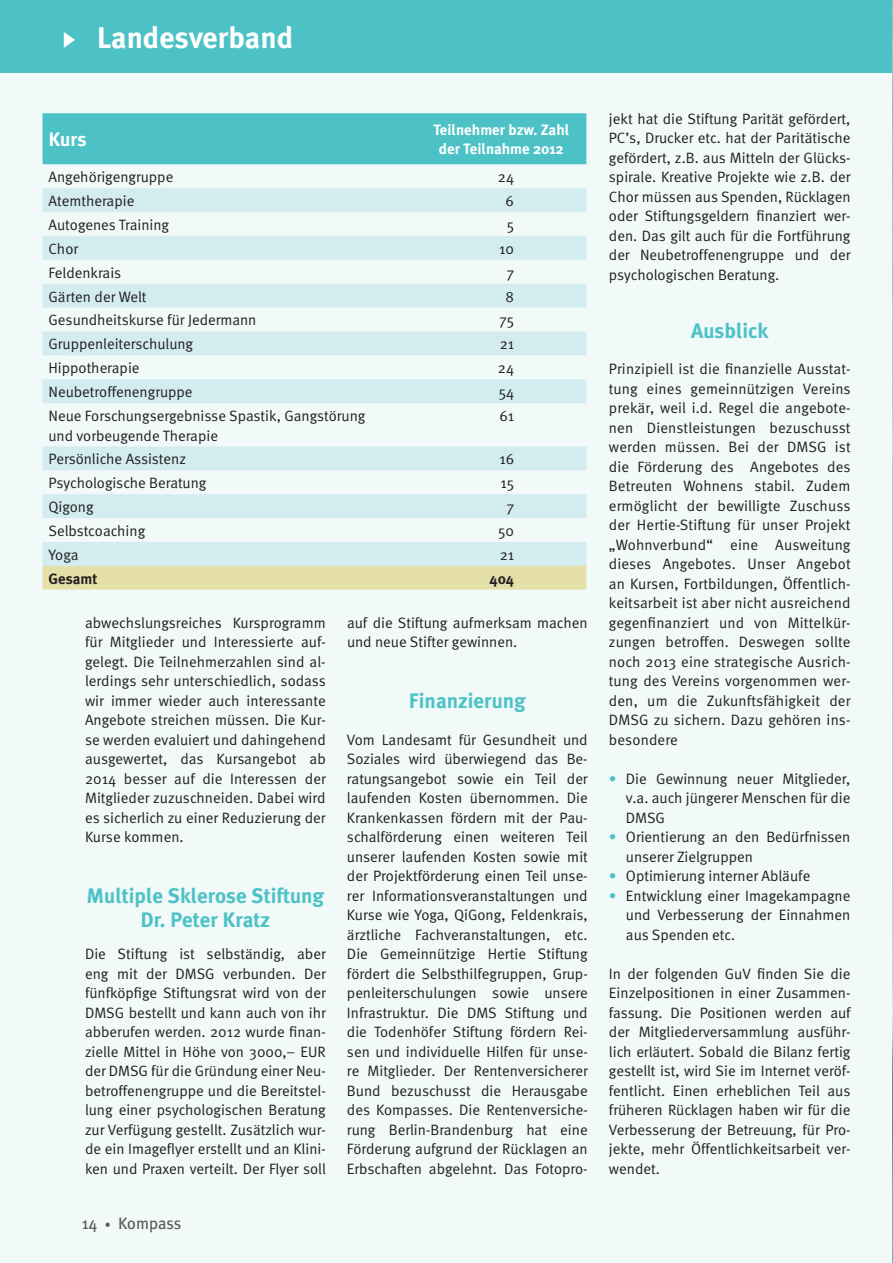
<style>
.page{position:relative;width:893px;height:1263px;background:#f1f9f9}
.page>*{position:absolute;margin:0;border:0;box-sizing:border-box;transform-origin:0 0}
.t1{font:700 30px "Meta Plus";color:#fff}
.t2{font:700 21px/24px "Meta Plus";color:#4dc2c6;text-align:center}
.t3{font:700 19.5px "Meta Plus";color:#fff}
.t4{font:16.5px "Meta Plus";color:#57585a}
.t5{font:15px/19.5px "Meta Normal";color:#231f20;text-align:justify}
.t6{font:700 15px/19.5px "Meta Plus";color:#fff;text-align:center}
.t7{font:700 15px "Meta Plus";color:#231f20}
.s1{font-size:12px}
.s2{color:#4dc2c6}
</style>
<div class="page">
<div style="left:0;top:0;width:893px;height:72px;background:#4dc2c6"></div>
<svg style="left:64px;top:32px;width:11px;height:16px"></svg>
<img style="left:892px;top:0;width:1px;height:1263px">
<div style="left:43px;top:113px;width:543px;height:51px;background:#4dc2c6"></div>
<svg style="left:43px;top:188px;width:543px;height:378px"></svg>
<div style="left:43px;top:566px;width:543px;height:23px;background:#e5dfa8"></div>
<h1 class="t1" style="left:97px;top:23px;width:198px">Landesverband</h1>
<h3 class="t3" style="left:49px;top:130px;width:40px">Kurs</h3>
<p class="t6" style="left:433px;top:121px;width:137px">Teilnehmer bzw. Zahl der Teilnahme 2012</p>
<p class="t5" style="left:49px;top:168px;width:126px">Angehörigengruppe</p>
<p class="t5" style="left:498px;top:168px;width:18px">24</p>
<p class="t5" style="left:49px;top:192px;width:87px">Atemtherapie</p>
<p class="t5" style="left:506px;top:192px;width:10px">6</p>
<p class="t5" style="left:49px;top:216px;width:122px">Autogenes Training</p>
<p class="t5" style="left:507px;top:216px;width:9px">5</p>
<p class="t5" style="left:49px;top:240px;width:31px">Chor</p>
<p class="t5" style="left:499px;top:240px;width:16px">10</p>
<p class="t5" style="left:49px;top:264px;width:74px">Feldenkrais</p>
<p class="t5" style="left:507px;top:264px;width:9px">7</p>
<p class="t5" style="left:49px;top:288px;width:100px">Gärten der Welt</p>
<p class="t5" style="left:506px;top:288px;width:10px">8</p>
<p class="t5" style="left:49px;top:312px;width:209px">Gesundheitskurse für Jedermann</p>
<p class="t5" style="left:499px;top:312px;width:16px">75</p>
<p class="t5" style="left:49px;top:335px;width:146px">Gruppenleiterschulung</p>
<p class="t5" style="left:500px;top:335px;width:16px">21</p>
<p class="t5" style="left:49px;top:359px;width:93px">Hippotherapie</p>
<p class="t5" style="left:498px;top:359px;width:18px">24</p>
<p class="t5" style="left:49px;top:383px;width:146px">Neubetroffenengruppe</p>
<p class="t5" style="left:499px;top:383px;width:17px">54</p>
<p class="t5" style="left:49px;top:407px;width:318px">Neue Forschungsergebnisse Spastik, Gangstörung und vorbeugende Therapie</p>
<p class="t5" style="left:499px;top:407px;width:16px">61</p>
<p class="t5" style="left:49px;top:450px;width:139px">Persönliche Assistenz</p>
<p class="t5" style="left:499px;top:450px;width:16px">16</p>
<p class="t5" style="left:49px;top:474px;width:159px">Psychologische Beratung</p>
<p class="t5" style="left:500px;top:474px;width:15px">15</p>
<p class="t5" style="left:49px;top:498px;width:47px">Qigong</p>
<p class="t5" style="left:507px;top:498px;width:9px">7</p>
<p class="t5" style="left:49px;top:522px;width:98px">Selbstcoaching</p>
<p class="t5" style="left:498px;top:522px;width:17px">50</p>
<p class="t5" style="left:49px;top:546px;width:32px">Yoga</p>
<p class="t5" style="left:500px;top:546px;width:16px">21</p>
<p class="t7" style="left:49px;top:571px;width:51px">Gesamt</p>
<p class="t7" style="left:489px;top:571px;width:26px">404</p>
<p class="t5" style="left:347px;top:614px;width:242px">auf die Stiftung aufmerksam machen und neue Stifter gewinnen.</p>
<p class="t5" style="left:85px;top:614px;width:242px">abwechslungsreiches Kursprogramm für Mitglieder und Interessierte auf&shy;gelegt. Die Teilnehmerzahlen sind al&shy;lerdings sehr unterschiedlich, sodass wir immer wieder auch interessante Angebote streichen müssen. Die Kur&shy;se werden evaluiert und dahingehend ausgewertet, das Kursangebot ab 2014 besser auf die Interessen der Mitglieder zuzuschneiden. Dabei wird es sicherlich zu einer Reduzierung der Kurse kommen.</p>
<h2 class="t2" style="left:409px;top:690px;width:118px">Finanzierung</h2>
<p class="t5" style="left:347px;top:731px;width:242px">Vom Landesamt für Gesundheit und Soziales wird überwiegend das Be&shy;ratungsangebot sowie ein Teil der laufenden Kosten übernommen. Die Krankenkassen fördern mit der Pau&shy;schalförderung einen weiteren Teil unserer laufenden Kosten sowie mit der Projektförderung einen Teil unse&shy;rer Informationsveranstaltungen und Kurse wie Yoga, QiGong, Feldenkrais, ärztliche Fachveranstaltungen, etc.<br>Die Gemeinnützige Hertie Stiftung fördert die Selbsthilfegruppen, Grup&shy;penleiterschulungen sowie unsere Infrastruktur. Die DMS Stiftung und die Todenhöfer Stiftung fördern Rei&shy;sen und individuelle Hilfen für unse&shy;re Mitglieder. Der Rentenversicherer Bund bezuschusst die Herausgabe des Kompasses. Die Rentenversiche&shy;rung Berlin-Brandenburg hat eine Förderung aufgrund der Rücklagen an Erbschaften abgelehnt. Das Fotopro-</p>
<h2 class="t2" style="left:87px;top:885px;width:239px">Multiple Sklerose Stiftung<br>Dr. Peter Kratz</h2>
<p class="t5" style="left:85px;top:945px;width:242px">Die Stiftung ist selbständig, aber eng mit der DMSG verbunden. Der fünfköpfige Stiftungsrat wird von der DMSG bestellt und kann auch von ihr abberufen werden. 2012 wurde finan&shy;zielle Mittel in Höhe von 3000,– EUR der DMSG für die Gründung einer Neu&shy;betroffenengruppe und die Bereitstel&shy;lung einer psychologischen Beratung zur Verfügung gestellt. Zusätzlich wur&shy;de ein Imageflyer erstellt und an Klini&shy;ken und Praxen verteilt. Der Flyer soll</p>
<p class="t4" style="left:82px;top:1215px;width:101px">14 <span class="s1">•</span> Kompass</p>
<p class="t5" style="left:609px;top:110px;width:243px">jekt hat die Stiftung Parität gefördert, PC’s, Drucker etc. hat der Paritätische gefördert, z.B. aus Mitteln der Glücks&shy;spirale. Kreative Projekte wie z.B. der Chor müssen aus Spenden, Rücklagen oder Stiftungsgeldern finanziert wer&shy;den. Das gilt auch für die Fortführung der Neubetroffenengruppe und der psychologischen Beratung.</p>
<h2 class="t2" style="left:691px;top:319px;width:78px">Ausblick</h2>
<p class="t5" style="left:609px;top:360px;width:243px">Prinzipiell ist die finanzielle Ausstat&shy;tung eines gemeinnützigen Vereins prekär, weil i.d. Regel die angebote&shy;nen Dienstleistungen bezuschusst werden müssen. Bei der DMSG ist die Förderung des Angebotes des Betreuten Wohnens stabil. Zudem ermöglicht der bewilligte Zuschuss der Hertie-Stiftung für unser Projekt „Wohnverbund“ eine Ausweitung dieses Angebotes. Unser Angebot an Kursen, Fortbildungen, Öffentlich&shy;keitsarbeit ist aber nicht ausreichend gegenfinanziert und von Mittelkür&shy;zungen betroffen. Deswegen sollte noch 2013 eine strategische Ausrich&shy;tung des Vereins vorgenommen wer&shy;den, um die Zukunftsfähigkeit der DMSG zu sichern. Dazu gehören ins&shy;besondere</p>
<p class="t5" style="left:626px;top:770px;width:226px;text-indent:-17px"><span class="s2">•</span> Die Gewinnung neuer Mitglieder, v.a. auch jüngerer Menschen für die DMSG</p>
<p class="t5" style="left:626px;top:828px;width:226px;text-indent:-17px"><span class="s2">•</span> Orientierung an den Bedürfnissen unserer Zielgruppen</p>
<p class="t5" style="left:609px;top:867px;width:203px"><span class="s2">•</span> Optimierung interner Abläufe</p>
<p class="t5" style="left:626px;top:887px;width:226px;text-indent:-17px"><span class="s2">•</span> Entwicklung einer Imagekampagne und Verbesserung der Einnahmen aus Spenden etc.</p>
<p class="t5" style="left:609px;top:965px;width:243px">In der folgenden GuV finden Sie die Einzelpositionen in einer Zusammen&shy;fassung. Die Positionen werden auf der Mitgliederversammlung ausführ&shy;lich erläutert. Sobald die Bilanz fertig gestellt ist, wird Sie im Internet veröf&shy;fentlicht. Einen erheblichen Teil aus früheren Rücklagen haben wir für die Verbesserung der Betreuung, für Pro&shy;jekte, mehr Öffentlichkeitsarbeit ver&shy;wendet.</p>
</div>
